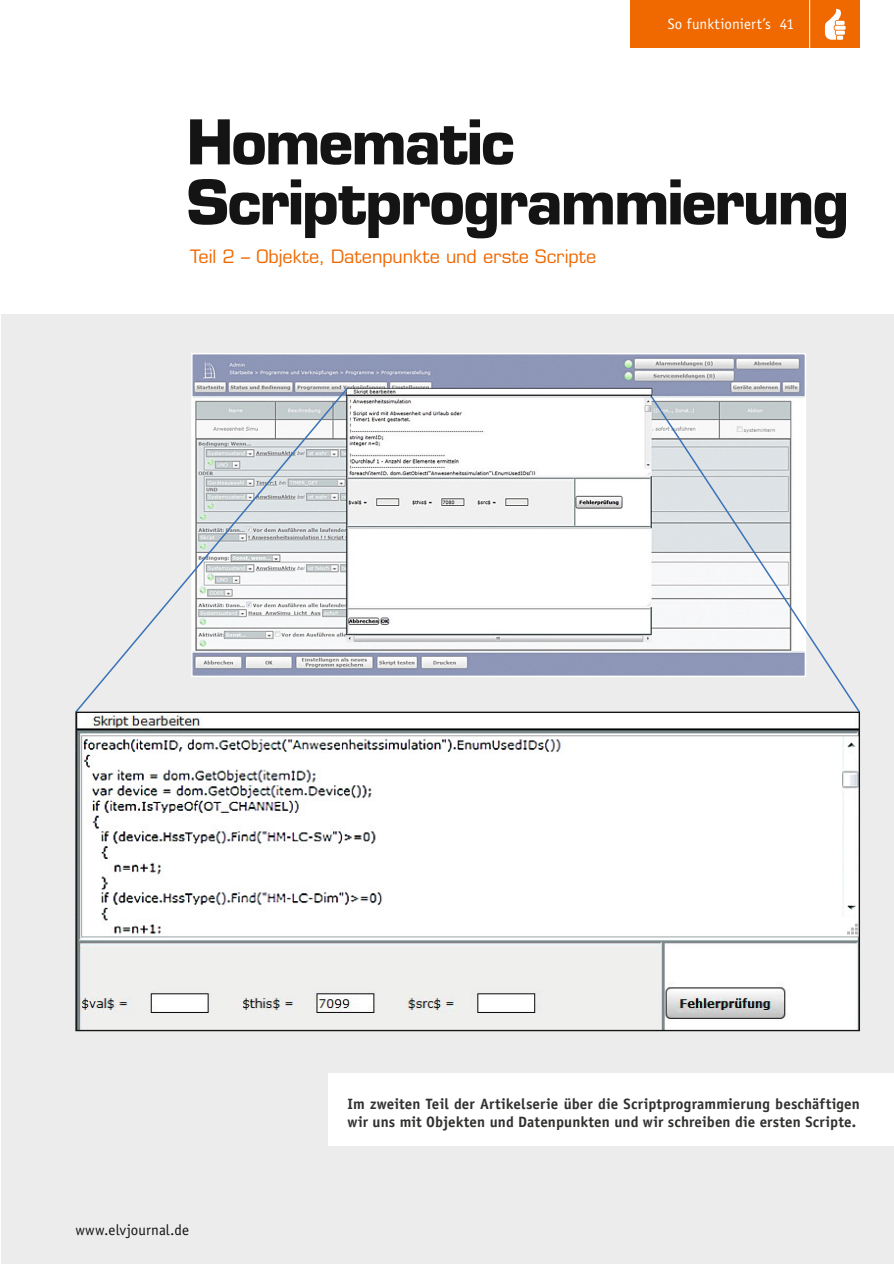
<style>
.page{position:relative;width:894px;height:1264px;background:#fff}
.page>*{position:absolute;margin:0;border:0;box-sizing:border-box;transform-origin:0 0}
.Headline5{font:700 60px "Eurostile";letter-spacing:-.03em;color:#141414}
.Subhead_5{font:18px "Eurostile";color:#ef6800}
.Einleitung{font:700 15px/18px "Officina Sans";letter-spacing:.01em;color:#313130}
.Kopfzeile_rechts{font:15px "Officina Sans";letter-spacing:.005em;color:#fff}
.Fußzeile_links{font:15px "Officina Sans";letter-spacing:.005em;color:#141414}
</style>
<div class="page">
<div style="left:630px;top:1px;width:230px;height:47px;background:#ef6800"></div>
<hr style="left:809px;top:1px;width:1px;height:51px;background:#fff">
<svg style="left:825px;top:8px;width:20px;height:32px"></svg>
<div style="left:1px;top:314px;width:893px;height:949px;background:#ececec"></div>
<img style="left:194px;top:356px;width:609px;height:318px">
<div style="left:328px;top:1073px;width:566px;height:72px;background:#fff"></div>
<svg style="left:76px;top:386px;width:273px;height:325px"></svg>
<svg style="left:650px;top:395px;width:210px;height:316px"></svg>
<img style="left:77px;top:713px;width:781px;height:316px">
<p class="Kopfzeile_rechts" style="left:668px;top:15px;width:128px">So funktioniert’s 41</p>
<p class="Headline5" style="left:186px;top:105px;width:330px">Homematic</p>
<p class="Headline5" style="left:186px;top:165px;width:665px">Scriptprogrammierung</p>
<p class="Subhead_5" style="left:190px;top:245px;width:408px">Teil 2 – Objekte, Datenpunkte und erste Scripte</p>
<p class="Fußzeile_links" style="left:75px;top:1221px;width:115px">www.elvjournal.de</p>
<p class="Einleitung" style="left:347px;top:1094px;width:514px">Im zweiten Teil der Artikelserie über die Scriptprogrammierung beschäftigen wir uns mit Objekten und Datenpunkten und wir schreiben die ersten Scripte.</p>
</div>
